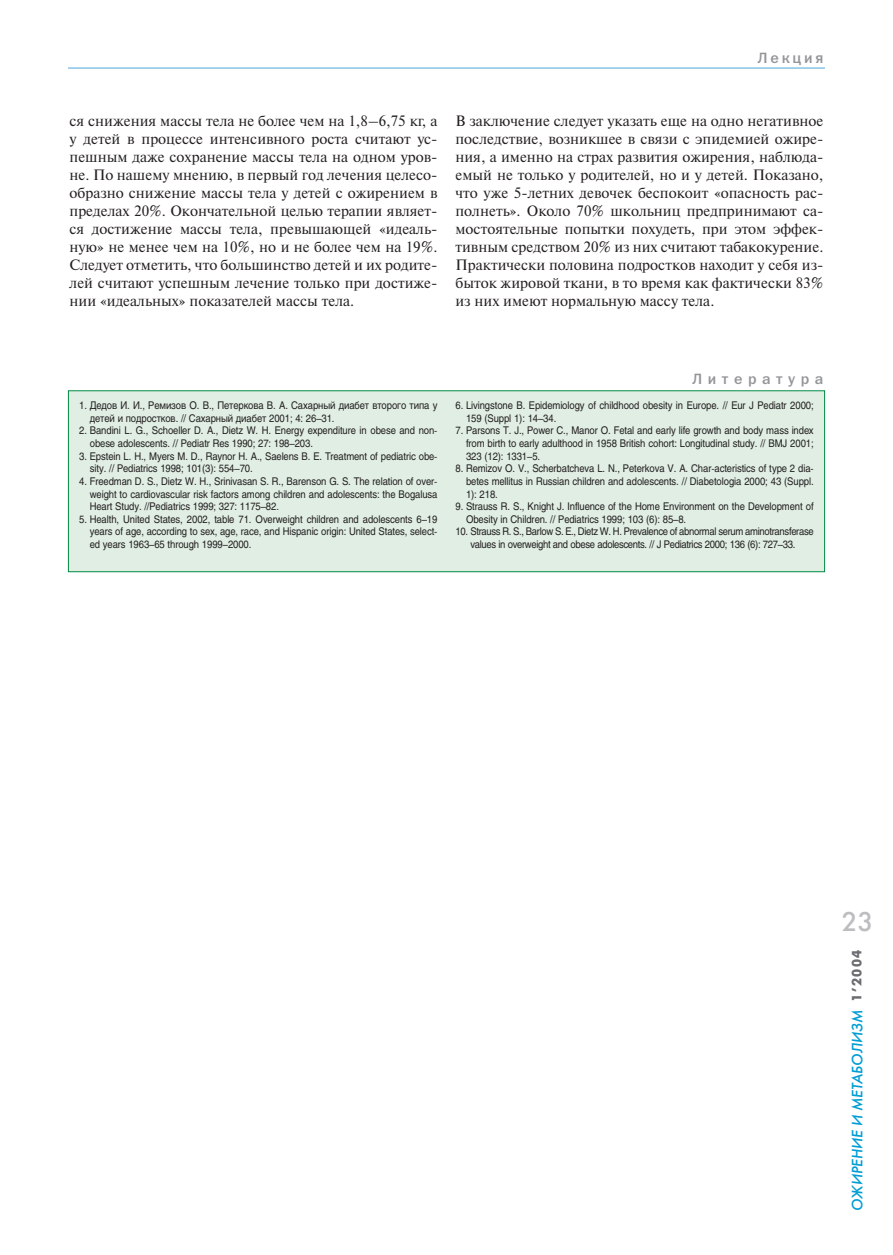
<style>
.page{position:relative;width:893px;height:1255px;background:#fff}
.page>*{position:absolute;margin:0;border:0;box-sizing:border-box;transform-origin:0 0}
.t1{font:27px "Futuris C";color:#bcbdc0}
.t2{font:15px/18px "Newton C";color:#231f20;text-align:justify}
.t3{font:italic 15px "Futuris C";color:#009dd3}
.t4{font:15px "Franklin Gothic Medium C";letter-spacing:.37em;color:#939598}
.t5{font:10.5px/12.6px "Helios";letter-spacing:-.01em;color:#231f20;scale:.9 1}
.t6{font:10.5px/12.6px "Helios";letter-spacing:-.035em;color:#231f20;text-align:center;scale:.9 1}
.s1{font-weight:700;font-style:normal;font-size:13.5px;color:#6c6d70}
</style>
<div class="page">
<hr style="left:68px;top:67px;width:757px;height:2px;background:#88c4e6">
<div style="left:69px;top:391px;width:755px;height:180px;background:#e0eee4"></div>
<div style="left:68px;top:390px;width:757px;height:182px;border:1px solid #008b43"></div>
<h2 class="t4" style="left:758px;top:49px;width:67px">Лекция</h2>
<p class="t2" style="left:70px;top:112px;width:369px">ся снижения массы тела не более чем на 1,8–6,75 кг, а у детей в процессе интенсивного роста считают ус&shy;пешным даже сохранение массы тела на одном уров&shy;не. По нашему мнению, в первый год лечения целесо&shy;образно снижение массы тела у детей с ожирением в пределах 20%. Окончательной целью терапии являет&shy;ся достижение массы тела, превышающей «идеаль&shy;ную» не менее чем на 10%, но и не более чем на 19%.<br>Следует отметить, что большинство детей и их родите&shy;лей считают успешным лечение только при достиже&shy;нии «идеальных» показателей массы тела.</p>
<p class="t2" style="left:455px;top:112px;width:369px">В заключение следует указать еще на одно негативное последствие, возникшее в связи с эпидемией ожире&shy;ния, а именно на страх развития ожирения, наблюда&shy;емый не только у родителей, но и у детей. Показано, что уже 5-летних девочек беспокоит «опасность рас&shy;полнеть». Около 70% школьниц предпринимают са&shy;мостоятельные попытки похудеть, при этом эффек&shy;тивным средством 20% из них считают табакокурение.<br>Практически половина подростков находит у себя из&shy;быток жировой ткани, в то время как фактически 83% из них имеют нормальную массу тела.</p>
<p class="t5" style="left:90px;top:400px;width:388px;text-indent:-11px">1. Дедов И. И., Ремизов О. В., Петеркова В. А. Сахарный диабет второго типа у детей и подростков. // Сахарный диабет 2001; 4: 26–31.</p>
<p class="t5" style="left:90px;top:425px;width:388px;text-indent:-11px">2. Bandini L. G., Schoeller D. A., Dietz W. H. Energy expenditure in obese and non&shy;obese adolescents. // Pediatr Res 1990; 27: 198–203.</p>
<p class="t5" style="left:90px;top:450px;width:388px;text-indent:-11px">3. Epstein L. H., Myers M. D., Raynor H. A., Saelens B. E. Treatment of pediatric obe&shy;sity. // Pediatrics 1998; 101(3): 554–70.</p>
<p class="t5" style="left:90px;top:476px;width:388px;text-align:justify;text-indent:-11px">4. Freedman D. S., Dietz W. H., Srinivasan S. R., Barenson G. S. The relation of over&shy;weight to cardiovascular risk factors among children and adolescents: the Bogalusa Heart Study. //Pediatrics 1999; 327: 1175–82.</p>
<p class="t5" style="left:90px;top:513px;width:388px;text-align:justify;text-indent:-11px">5. Health, United States, 2002, table 71. Overweight children and adolescents 6–19 years of age, according to sex, age, race, and Hispanic origin: United States, select&shy;ed years 1963–65 through 1999–2000.</p>
<h2 class="t4" style="left:692px;top:370px;width:133px">Литература</h2>
<p class="t5" style="left:466px;top:400px;width:388px;text-indent:-11px">6. Livingstone B. Epidemiology of childhood obesity in Europe. // Eur J Pediatr 2000;<br>159 (Suppl 1): 14–34.</p>
<p class="t5" style="left:466px;top:425px;width:388px;text-align:justify;text-indent:-10px">7. Parsons T. J., Power C., Manor O. Fetal and early life growth and body mass index from birth to early adulthood in 1958 British cohort: Longitudinal study. // BMJ 2001; 323 (12): 1331–5.</p>
<p class="t5" style="left:466px;top:463px;width:388px;text-align:justify;text-indent:-10px">8. Remizov O. V., Scherbatcheva L. N., Peterkova V. A. Char-acteristics of type 2 dia&shy;betes mellitus in Russian children and adolescents. // Diabetologia 2000; 43 (Suppl.<br>1): 218.</p>
<p class="t5" style="left:466px;top:501px;width:388px;text-indent:-11px">9. Strauss R. S., Knight J. Influence of the Home Environment on the Development of<br>Obesity in Children. // Pediatrics 1999; 103 (6): 85–8.</p>
<p class="t6" style="left:455px;top:526px;width:399px">10. Strauss R. S., Barlow S. E., Dietz W. H. Prevalence of abnormal serum aminotransferase values in overweight and obese adolescents. // J Pediatrics 2000; 136 (6): 727–33.</p>
<h1 class="t1" style="left:841px;top:905px;width:33px">23</h1>
<h2 class="t3" style="left:848px;top:1210px;width:263px;rotate:-90deg">ОЖИРЕНИЕ И МЕТАБОЛИЗМ <span class="s1">1’2004</span></h2>
</div>
